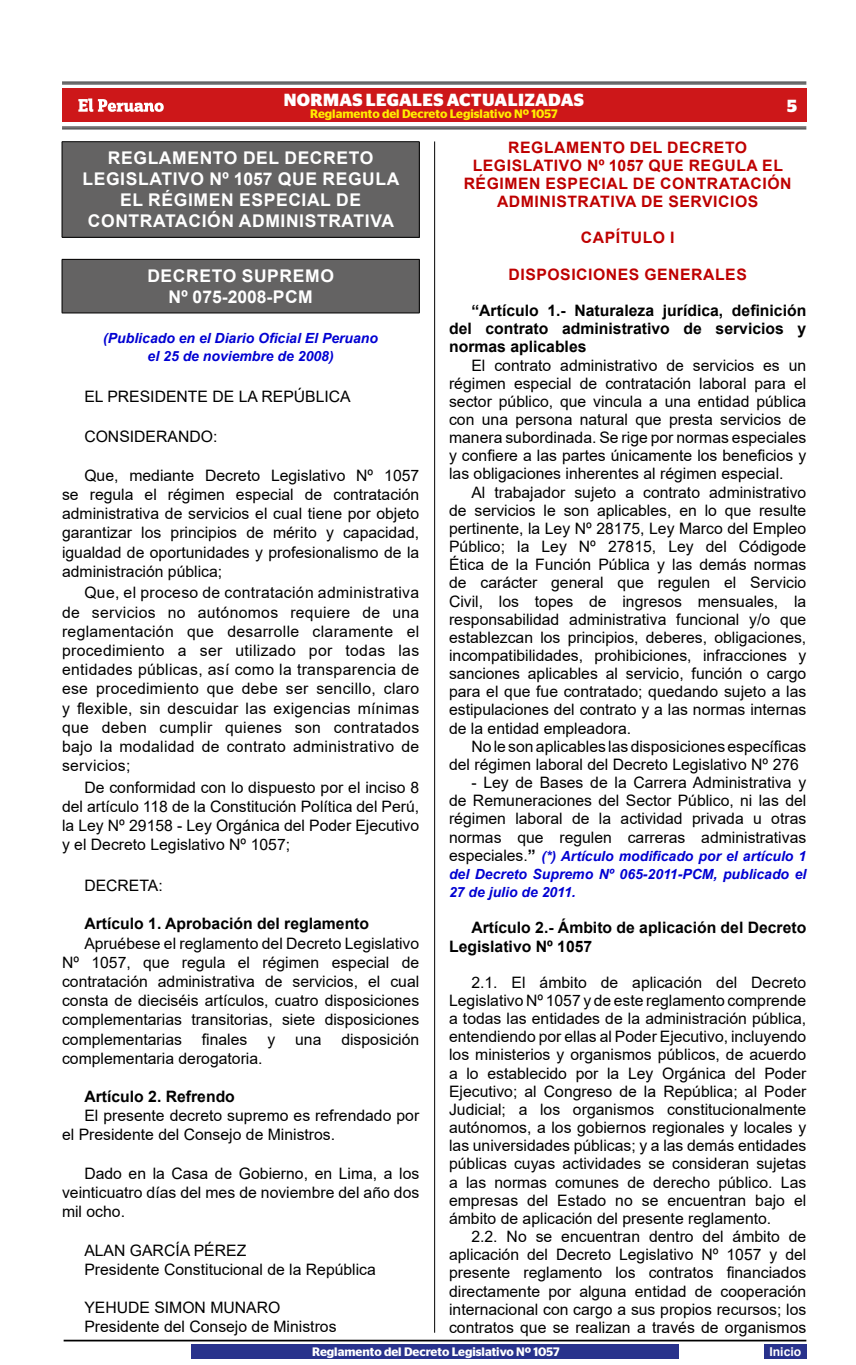
<style>
.page{position:relative;width:856px;height:1365px;background:#fff}
.page>*{position:absolute;margin:0;border:0;box-sizing:border-box;transform-origin:0 0}
.t1{font:700 17.5px/21px "Arial";letter-spacing:.035em;color:#fff;text-align:center}
.t2{font:700 17.5px "Stag Sans";letter-spacing:.02em;color:#fff}
.t3{font:15.75px/18.2px "Arial";color:#000;text-align:justify}
.t4{font:700 15.75px/18.2px "Arial";color:#000;text-align:justify}
.t5{font:700 15.75px/18.2px "Arial";letter-spacing:.035em;color:#be0000;text-align:center}
.t6{font:italic 700 14px/18.2px "Arial";color:#0000d2;text-align:center}
.t7{font:600 12.25px "Stag Sans";color:#ffed00}
.t8{font:600 12.25px "Stag Sans";color:#fff}
.t9{font:700 12.25px "Arial";color:#fff}
.s1{font-weight:400;font-style:normal;font-size:15.75px;color:#000}
.s2{font-style:normal;font-size:15.75px;color:#000}
</style>
<div class="page">
<hr style="left:64px;top:1339px;width:742px;height:2px;background:#000">
<div style="left:62px;top:88px;width:744px;height:34px;background:#cd1719"></div>
<hr style="left:62px;top:82px;width:744px;height:1px;background:#000">
<hr style="left:62px;top:84px;width:744px;height:1px;background:#000">
<hr style="left:62px;top:127px;width:744px;height:1px;background:#000">
<hr style="left:62px;top:128px;width:744px;height:1px;background:#000">
<svg style="left:78px;top:98px;width:86px;height:14px"></svg>
<hr style="left:434px;top:141px;width:1px;height:1191px;background:#000">
<div style="left:764px;top:1343px;width:42px;height:15px;background:#28328c"></div>
<div style="left:191px;top:1343px;width:487px;height:15px;background:#28328c"></div>
<div style="left:62px;top:142px;width:357px;height:95px;background:#646363"></div>
<hr style="left:62px;top:141px;width:357px;height:1px;background:#000">
<hr style="left:62px;top:142px;width:1px;height:95px;background:#000">
<hr style="left:419px;top:142px;width:1px;height:95px;background:#000">
<hr style="left:62px;top:237px;width:357px;height:1px;background:#000">
<div style="left:62px;top:259px;width:357px;height:54px;background:#646363"></div>
<hr style="left:62px;top:259px;width:357px;height:1px;background:#000">
<hr style="left:62px;top:259px;width:1px;height:54px;background:#000">
<hr style="left:419px;top:259px;width:1px;height:54px;background:#000">
<hr style="left:62px;top:312px;width:357px;height:1px;background:#000">
<p class="t2" style="left:284px;top:90px;width:301px">NORMAS LEGALES ACTUALIZADAS</p>
<p class="t7" style="left:310px;top:107px;width:249px">Reglamento del Decreto Legislativo Nº 1057</p>
<p class="t2" style="left:787px;top:96px;width:12px">5</p>
<p class="t1" style="left:82px;top:148px;width:318px">REGLAMENTO DEL DECRETO<br>LEGISLATIVO Nº 1057 QUE REGULA<br>EL RÉGIMEN ESPECIAL DE<br>CONTRATACIÓN ADMINISTRATIVA</p>
<p class="t1" style="left:147px;top:265px;width:188px">DECRETO SUPREMO<br>Nº 075-2008-PCM</p>
<p class="t6" style="left:103px;top:329px;width:276px">(Publicado en el Diario Oficial El Peruano el 25 de noviembre de 2008)</p>
<p class="t3" style="left:84px;top:387px;width:268px">EL PRESIDENTE DE LA REPÚBLICA</p>
<p class="t3" style="left:84px;top:427px;width:135px">CONSIDERANDO:</p>
<p class="t3" style="left:62px;top:465px;width:359px;line-height:19.2px;text-indent:22px">Que, mediante Decreto Legislativo Nº 1057 se regula el régimen especial de contratación administrativa de servicios el cual tiene por objeto garantizar los principios de mérito y capacidad, igualdad de oportunidades y profesionalismo de la administración pública;</p>
<p class="t3" style="left:62px;top:583px;width:359px;line-height:19.2px;text-indent:22px">Que, el proceso de contratación administrativa de servicios no autónomos requiere de una reglamentación que desarrolle claramente el procedimiento a ser utilizado por todas las entidades públicas, así como la transparencia de ese procedimiento que debe ser sencillo, claro y flexible, sin descuidar las exigencias mínimas que deben cumplir quienes son contratados bajo la modalidad de contrato administrativo de servicios;</p>
<p class="t3" style="left:62px;top:777px;width:359px;line-height:19.2px;text-indent:22px">De conformidad con lo dispuesto por el inciso 8 del artículo 118 de la Constitución Política del Perú, la Ley Nº 29158 - Ley Orgánica del Poder Ejecutivo y el Decreto Legislativo Nº 1057;</p>
<p class="t3" style="left:84px;top:876px;width:80px">DECRETA:</p>
<p class="t4" style="left:84px;top:914px;width:286px">Artículo 1. Aprobación del reglamento</p>
<p class="t3" style="left:62px;top:933px;width:359px;line-height:19.2px;text-indent:22px">Apruébese el reglamento del Decreto Legislativo Nº 1057, que regula el régimen especial de contratación administrativa de servicios, el cual consta de dieciséis artículos, cuatro disposiciones complementarias transitorias, siete disposiciones complementarias</p>
<p class="t3" style="left:202px;top:1029px;width:47px">finales</p>
<p class="t3" style="left:267px;top:1029px;width:9px">y</p>
<p class="t3" style="left:295px;top:1029px;width:28px">una</p>
<p class="t3" style="left:341px;top:1029px;width:79px">disposición</p>
<p class="t3" style="left:62px;top:1048px;width:202px">complementaria derogatoria.</p>
<p class="t4" style="left:84px;top:1087px;width:152px">Artículo 2. Refrendo</p>
<p class="t3" style="left:62px;top:1105px;width:359px;line-height:19.2px;text-indent:22px">El presente decreto supremo es refrendado por el Presidente del Consejo de Ministros.</p>
<p class="t3" style="left:62px;top:1163px;width:359px;line-height:19.2px;text-indent:22px">Dado en la Casa de Gobierno, en Lima, a los veinticuatro días del mes de noviembre del año dos mil ocho.</p>
<p class="t3" style="left:84px;top:1240px;width:293px;line-height:19.2px">ALAN GARCÍA PÉREZ<br>Presidente Constitucional de la República</p>
<p class="t3" style="left:84px;top:1297px;width:254px;line-height:19.2px">YEHUDE SIMON MUNARO<br>Presidente del Consejo de Ministros</p>
<p class="t5" style="left:464px;top:138px;width:329px">REGLAMENTO DEL DECRETO<br>LEGISLATIVO Nº 1057 QUE REGULA EL<br>RÉGIMEN ESPECIAL DE CONTRATACIÓN<br>ADMINISTRATIVA DE SERVICIOS</p>
<p class="t5" style="left:581px;top:229px;width:95px">CAPÍTULO I</p>
<p class="t5" style="left:508px;top:265px;width:240px">DISPOSICIONES GENERALES</p>
<p class="t4" style="left:449px;top:301px;width:359px;text-indent:22px">“Artículo 1.- Naturaleza jurídica, definición del contrato administrativo de servicios y normas aplicables</p>
<p class="t3" style="left:449px;top:356px;width:359px;text-indent:22px">El contrato administrativo de servicios es un régimen especial de contratación laboral para el sector público, que vincula a una entidad pública con una persona natural que presta servicios de manera subordinada. Se rige por normas especiales y confiere a las partes únicamente los beneficios y las obligaciones inherentes al régimen especial.</p>
<p class="t3" style="left:449px;top:483px;width:359px;text-indent:22px">Al trabajador sujeto a contrato administrativo de servicios le son aplicables, en lo que resulte pertinente, la Ley Nº 28175, Ley Marco del Empleo Público; la Ley Nº 27815, Ley del Códigode Ética de la Función Pública y las demás normas de carácter general que regulen el Servicio Civil, los topes de ingresos mensuales, la responsabilidad administrativa funcional y/o que establezcan los principios, deberes, obligaciones, incompatibilidades, prohibiciones, infracciones y sanciones aplicables al servicio, función o cargo para el que fue contratado; quedando sujeto a las estipulaciones del contrato y a las normas internas de la entidad empleadora.</p>
<p class="t3" style="left:449px;top:737px;width:359px;text-indent:22px">No le son aplicables las disposiciones específicas del régimen laboral del Decreto Legislativo Nº 276</p>
<p class="t3" style="left:449px;top:773px;width:359px;text-indent:22px">- Ley de Bases de la Carrera Administrativa y de Remuneraciones del Sector Público, ni las del régimen laboral de la actividad privada u otras normas que regulen carreras administrativas</p>
<p class="t6" style="left:449px;top:847px;width:359px;text-align:justify"><span class="s1">especiales.</span><span class="s2">”</span> (*) Artículo modificado por el artículo 1 del Decreto Supremo Nº 065-2011-PCM, publicado el 27 de julio de 2011.</p>
<p class="t4" style="left:449px;top:918px;width:359px;text-indent:22px">Artículo 2.- Ámbito de aplicación del Decreto<br>Legislativo Nº 1057</p>
<p class="t3" style="left:449px;top:973px;width:359px;text-indent:22px">2.1. El ámbito de aplicación del Decreto Legislativo Nº 1057 y de este reglamento comprende a todas las entidades de la administración pública, entendiendo por ellas al Poder Ejecutivo, incluyendo los ministerios y organismos públicos, de acuerdo a lo establecido por la Ley Orgánica del Poder Ejecutivo; al Congreso de la República; al Poder Judicial; a los organismos constitucionalmente autónomos, a los gobiernos regionales y locales y las universidades públicas; y a las demás entidades públicas cuyas actividades se consideran sujetas a las normas comunes de derecho público. Las empresas del Estado no se encuentran bajo el ámbito de aplicación del presente reglamento.</p>
<p class="t3" style="left:449px;top:1227px;width:359px;text-indent:22px">2.2. No se encuentran dentro del ámbito de aplicación del Decreto Legislativo Nº 1057 y del presente reglamento los contratos financiados directamente por alguna entidad de cooperación internacional con cargo a sus propios recursos; los contratos que se realizan a través de organismos</p>
<p class="t8" style="left:312px;top:1344px;width:249px">Reglamento del Decreto Legislativo Nº 1057</p>
<p class="t9" style="left:769px;top:1342px;width:33px">Inicio</p>
</div>
